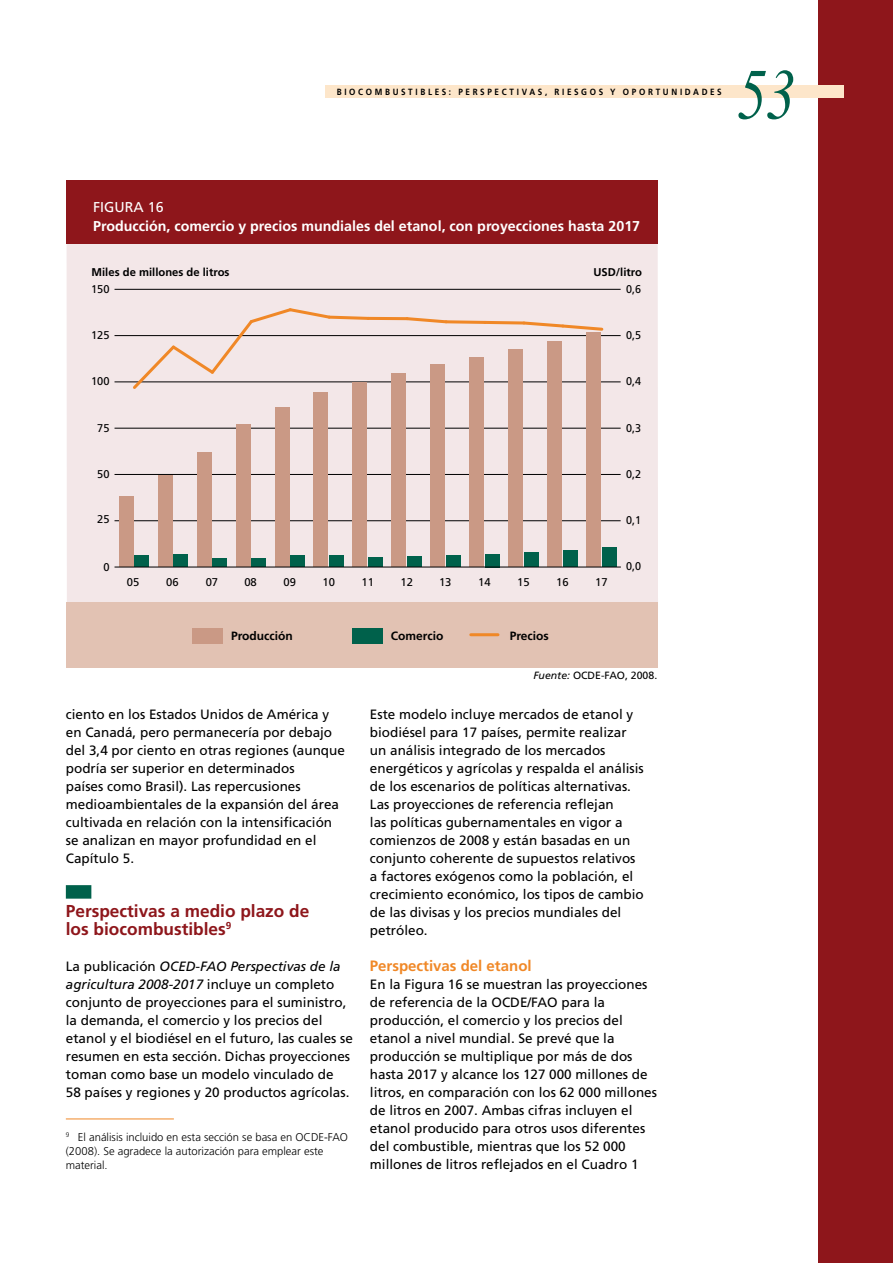
<style>
.page{position:relative;width:893px;height:1263px;background:#fff}
.page>*{position:absolute;margin:0;border:0;box-sizing:border-box;transform-origin:0 0}
.t1{font:italic 72px "Times";color:#00614b;scale:.8 1}
.t2{font:700 17.25px/18px "Frutiger LT Std";color:#8e161b}
.t3{font:700 15px "Frutiger LT Std";color:#f08827}
.t4{font:700 14.25px "Frutiger LT Std";color:#fff}
.t5{font:14.25px "Frutiger LT Std";color:#fff}
.t6{font:13.5px/18px "Frutiger LT Std";color:#000}
.t7{font:700 12px "Frutiger LT Std";color:#000}
.t8{font:300 11.25px/14.2px "Frutiger LT Std";color:#000}
.t9{font:11.25px "Frutiger LT Std";color:#000}
.t10{font:700 11.25px "Frutiger LT Std";color:#000}
.t11{font:11.25px "Frutiger LT Std";color:#000;scale:.96 1}
.t12{font:10.5px "Frutiger LT Std";color:#000}
.t13{font:700 9px "Frutiger LT Std";letter-spacing:.33em;color:#000;scale:.9 1}
.s1{font-style:italic}
</style>
<div class="page">
<div style="left:818px;top:0;width:75px;height:1263px;background:#8e161b"></div>
<div style="left:325px;top:85px;width:519px;height:13px;background:#fde6ca"></div>
<div style="left:66px;top:885px;width:25px;height:14px;background:#00614b"></div>
<hr style="left:66px;top:1119px;width:108px;height:1px;background:#f08827">
<div style="left:67px;top:181px;width:591px;height:63px;background:#8e161b"></div>
<div style="left:67px;top:244px;width:591px;height:358px;background:#f3e7e8"></div>
<hr style="left:115px;top:521px;width:506px;height:1px;background:#000">
<hr style="left:115px;top:474px;width:506px;height:1px;background:#000">
<hr style="left:115px;top:428px;width:506px;height:1px;background:#000">
<hr style="left:115px;top:382px;width:506px;height:1px;background:#000">
<hr style="left:115px;top:335px;width:506px;height:1px;background:#000">
<hr style="left:115px;top:289px;width:506px;height:1px;background:#000">
<div style="left:135px;top:556px;width:14px;height:11px;background:#00614b"></div>
<div style="left:174px;top:555px;width:14px;height:12px;background:#00614b"></div>
<div style="left:213px;top:558px;width:14px;height:9px;background:#00614b"></div>
<div style="left:252px;top:559px;width:14px;height:8px;background:#00614b"></div>
<div style="left:291px;top:556px;width:14px;height:11px;background:#00614b"></div>
<div style="left:329px;top:555px;width:14px;height:12px;background:#00614b"></div>
<div style="left:368px;top:557px;width:14px;height:10px;background:#00614b"></div>
<div style="left:407px;top:557px;width:14px;height:10px;background:#00614b"></div>
<div style="left:446px;top:555px;width:14px;height:12px;background:#00614b"></div>
<div style="left:485px;top:554px;width:14px;height:13px;background:#00614b"></div>
<div style="left:524px;top:553px;width:14px;height:14px;background:#00614b"></div>
<div style="left:563px;top:551px;width:14px;height:16px;background:#00614b"></div>
<div style="left:602px;top:548px;width:14px;height:19px;background:#00614b"></div>
<div style="left:119px;top:496px;width:14px;height:71px;background:#ca9985"></div>
<div style="left:158px;top:476px;width:14px;height:91px;background:#ca9985"></div>
<div style="left:197px;top:452px;width:14px;height:115px;background:#ca9985"></div>
<div style="left:236px;top:424px;width:14px;height:143px;background:#ca9985"></div>
<div style="left:275px;top:407px;width:14px;height:160px;background:#ca9985"></div>
<div style="left:314px;top:393px;width:14px;height:174px;background:#ca9985"></div>
<div style="left:353px;top:383px;width:14px;height:184px;background:#ca9985"></div>
<div style="left:392px;top:374px;width:14px;height:193px;background:#ca9985"></div>
<div style="left:431px;top:365px;width:14px;height:202px;background:#ca9985"></div>
<div style="left:470px;top:357px;width:14px;height:210px;background:#ca9985"></div>
<div style="left:509px;top:350px;width:14px;height:217px;background:#ca9985"></div>
<div style="left:548px;top:341px;width:14px;height:226px;background:#ca9985"></div>
<div style="left:586px;top:332px;width:15px;height:235px;background:#ca9985"></div>
<hr style="left:115px;top:567px;width:506px;height:1px;background:#000">
<svg style="left:130px;top:306px;width:241px;height:86px"></svg>
<hr style="left:368px;top:317px;width:39px;height:3px;background:#f08827">
<svg style="left:404px;top:315px;width:201px;height:17px"></svg>
<div style="left:67px;top:602px;width:591px;height:65px;background:#e2c2b3"></div>
<div style="left:192px;top:629px;width:30px;height:15px;background:#ca9985"></div>
<div style="left:352px;top:629px;width:30px;height:15px;background:#00614b"></div>
<hr style="left:471px;top:633px;width:27px;height:3px;background:#f08827">
<p class="t13" style="left:337px;top:88px;width:429px">BIOCOMBUSTIBLES: PERSPECTIVAS, RIESGOS Y OPORTUNIDADES</p>
<h1 class="t1" style="left:737px;top:69px;width:74px">53</h1>
<p class="t5" style="left:93px;top:201px;width:72px">FIGURA 16</p>
<p class="t4" style="left:93px;top:220px;width:548px">Producción, comercio y precios mundiales del etanol, con proyecciones hasta 2017</p>
<p class="t10" style="left:92px;top:267px;width:139px">Miles de millones de litros</p>
<p class="t10" style="left:593px;top:267px;width:50px">USD/litro</p>
<p class="t9" style="left:91px;top:284px;width:20px">150</p>
<p class="t11" style="left:626px;top:284px;width:17px">0,6</p>
<p class="t9" style="left:91px;top:330px;width:20px">125</p>
<p class="t11" style="left:626px;top:330px;width:17px">0,5</p>
<p class="t9" style="left:91px;top:377px;width:20px">100</p>
<p class="t11" style="left:626px;top:377px;width:17px">0,4</p>
<p class="t9" style="left:97px;top:423px;width:14px">75</p>
<p class="t11" style="left:626px;top:423px;width:17px">0,3</p>
<p class="t9" style="left:97px;top:469px;width:14px">50</p>
<p class="t11" style="left:626px;top:469px;width:17px">0,2</p>
<p class="t9" style="left:97px;top:514px;width:14px">25</p>
<p class="t11" style="left:626px;top:515px;width:17px">0,1</p>
<p class="t9" style="left:103px;top:562px;width:8px">0</p>
<p class="t11" style="left:626px;top:562px;width:17px">0,0</p>
<p class="t9" style="left:127px;top:577px;width:14px">05</p>
<p class="t9" style="left:166px;top:577px;width:14px">06</p>
<p class="t9" style="left:206px;top:577px;width:14px">07</p>
<p class="t9" style="left:244px;top:577px;width:14px">08</p>
<p class="t9" style="left:284px;top:577px;width:14px">09</p>
<p class="t9" style="left:323px;top:577px;width:14px">10</p>
<p class="t9" style="left:361px;top:577px;width:14px">11</p>
<p class="t9" style="left:400px;top:577px;width:14px">12</p>
<p class="t9" style="left:439px;top:577px;width:14px">13</p>
<p class="t9" style="left:478px;top:577px;width:14px">14</p>
<p class="t9" style="left:517px;top:577px;width:14px">15</p>
<p class="t9" style="left:556px;top:577px;width:14px">16</p>
<p class="t9" style="left:595px;top:577px;width:14px">17</p>
<p class="t7" style="left:231px;top:631px;width:63px">Producción</p>
<p class="t7" style="left:391px;top:631px;width:54px">Comercio</p>
<p class="t7" style="left:510px;top:631px;width:41px">Precios</p>
<p class="t12" style="left:533px;top:671px;width:125px"><span class="s1">Fuente:</span> OCDE-FAO, 2008.</p>
<p class="t6" style="left:66px;top:706px;width:281px">ciento en los Estados Unidos de América y en Canadá, pero permanecería por debajo del 3,4 por ciento en otras regiones (aunque podría ser superior en determinados<br>países como Brasil). Las repercusiones medioambientales de la expansión del área cultivada en relación con la intensificación se analizan en mayor profundidad en el Capítulo 5.</p>
<p class="t2" style="left:66px;top:903px;width:245px">Perspectivas a medio plazo de los biocombustibles<sup>9</sup></p>
<p class="t6" style="left:66px;top:958px;width:289px">La publicación <span class="s1">OCED-FAO Perspectivas de la agricultura 2008-2017</span> incluye un completo conjunto de proyecciones para el suministro, la demanda, el comercio y los precios del etanol y el biodiésel en el futuro, las cuales se resumen en esta sección. Dichas proyecciones toman como base un modelo vinculado de<br>58 países y regiones y 20 productos agrícolas.</p>
<p class="t8" style="left:66px;top:1130px;width:284px"><sup>9</sup> El análisis incluido en esta sección se basa en OCDE-FAO (2008). Se agradece la autorización para emplear este material.</p>
<p class="t6" style="left:370px;top:706px;width:275px">Este modelo incluye mercados de etanol y biodiésel para 17 países, permite realizar un análisis integrado de los mercados energéticos y agrícolas y respalda el análisis de los escenarios de políticas alternativas.<br>Las proyecciones de referencia reflejan<br>las políticas gubernamentales en vigor a comienzos de 2008 y están basadas en un conjunto coherente de supuestos relativos a factores exógenos como la población, el crecimiento económico, los tipos de cambio de las divisas y los precios mundiales del petróleo.</p>
<p class="t3" style="left:370px;top:959px;width:163px">Perspectivas del etanol</p>
<p class="t6" style="left:370px;top:976px;width:289px">En la Figura 16 se muestran las proyecciones de referencia de la OCDE/FAO para la producción, el comercio y los precios del etanol a nivel mundial. Se prevé que la producción se multiplique por más de dos hasta 2017 y alcance los 127 000 millones de litros, en comparación con los 62 000 millones de litros en 2007. Ambas cifras incluyen el etanol producido para otros usos diferentes del combustible, mientras que los 52 000 millones de litros reflejados en el Cuadro 1</p>
</div>
